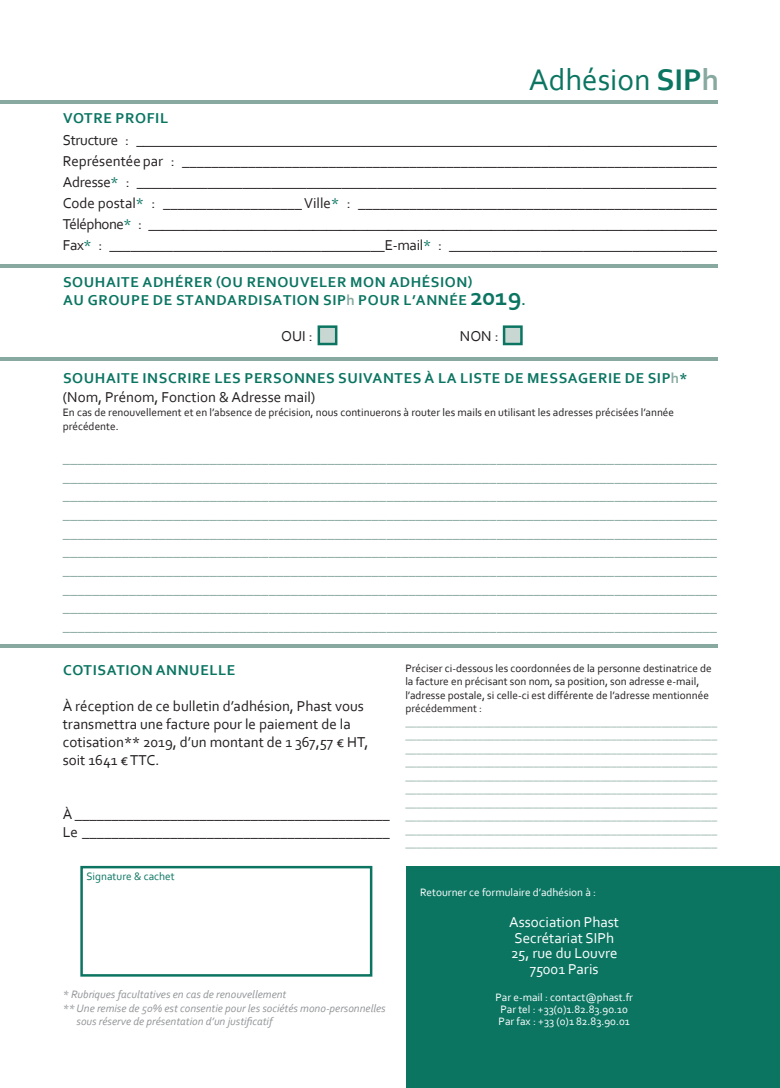
<style>
.page{position:relative;width:780px;height:1088px;background:#fff}
.page>*{position:absolute;margin:0;border:0;box-sizing:border-box;transform-origin:0 0}
.t1{font:31.25px "Corbel";color:#0b7562}
.t2{font:700 25px "Corbel";color:#0b7562}
.t3{font:15px/18.6px "Corbel";color:#87a99f;text-align:justify}
.t4{font:15px/21.1px "Corbel";color:#231f20}
.t5{font:700 15px/18px "Corbel";letter-spacing:.04em;color:#0b7562}
.t6{font:15px/15.6px "Corbel";color:#fff;text-align:center}
.t7{font:11.25px/13.5px "Corbel";color:#87a99f;text-align:justify}
.t8{font:11.25px/13.5px "Corbel";color:#231f20}
.t9{font:italic 11.25px "Corbel";color:#939598}
.t10{font:11.25px/11.9px "Corbel";color:#fff}
.t11{font:11.25px "Corbel";color:#0b7562}
.s1{font-weight:700}
.s2{font-weight:700;color:#87a99f}
.s3{color:#0b7562}
.s4{color:#87a99f}
.s5{font-size:15px}
.s6{font-weight:400;color:#231f20}
</style>
<div class="page">
<div style="left:406px;top:866px;width:373px;height:221px;background:#0b7562"></div>
<hr style="left:0;top:101px;width:717px;height:3px;background:#87a99f">
<hr style="left:0;top:264px;width:717px;height:4px;background:#87a99f">
<div style="left:317px;top:325px;width:20px;height:20px;background:#c9d7d3;border:2px solid #0b7562"></div>
<div style="left:503px;top:325px;width:19px;height:20px;background:#c9d7d3;border:2px solid #0b7562"></div>
<hr style="left:0;top:357px;width:717px;height:4px;background:#87a99f">
<hr style="left:0;top:645px;width:717px;height:3px;background:#87a99f">
<div style="left:80px;top:866px;width:292px;height:110px;border:2px solid #0b7562"></div>
<h1 class="t1" style="left:529px;top:61px;width:192px">Adhésion <span class="s1">SIP</span><span class="s2">H</span></h1>
<p class="t5" style="left:63px;top:109px;width:106px">VOTRE PROFI L</p>
<p class="t4" style="left:63px;top:129px;width:656px;text-align:justify">Structure : ___________________________________________________________________________________ Représentée par : _________________________________________________________________________ Adresse<span class="s3">*</span> : __________________________________________________________________________________ Code postal<span class="s3">*</span> : ___________________ Ville<span class="s3">*</span> : _________________________________________________ Téléphone<span class="s3">*</span> : ___________________________________________________________________________________ Fax<span class="s3">*</span> : _______________________________________ E-mail<span class="s3">*</span> : ______________________________________</p>
<p class="t5" style="left:63px;top:272px;width:411px">SOUHAITE ADHÉRER (OU RENOUVELER MON ADHÉSION)<br>AU GROUPE DE STANDA</p>
<p class="t5" style="left:238px;top:290px;width:20px">RDISA</p>
<p class="t5" style="left:283px;top:290px;width:19px">TION</p>
<p class="t5" style="left:323px;top:290px;width:104px">SIP<span class="s4">H</span> POUR L’ANNÉ</p>
<h2 class="t2" style="left:458px;top:281px;width:69px"><span class="s5">E</span> 2019<span class="s5">.</span></h2>
<p class="t4" style="left:281px;top:325px;width:33px">OUI :</p>
<p class="t4" style="left:460px;top:325px;width:40px">NON :</p>
<p class="t5" style="left:63px;top:369px;width:626px;line-height:18.6px">SOUHAITE INSCRIRE LES PERSONNES SUIVANTES À LA LISTE DE MESSAGERIE DE SIP<span class="s4">H</span>* <span class="s6">(Nom, Prénom, Fonction &amp; Adresse mail)</span></p>
<p class="t8" style="left:63px;top:405px;width:613px;line-height:14.1px">En cas de renouvellement et en l’absence de précision, nous continuerons à router les mails en utilisant les adresses précisées l’année précédente.</p>
<p class="t3" style="left:63px;top:448px;width:656px">_________________________________________________________________________________________ _________________________________________________________________________________________ _________________________________________________________________________________________ _________________________________________________________________________________________ _________________________________________________________________________________________ _________________________________________________________________________________________ _________________________________________________________________________________________ _________________________________________________________________________________________ _________________________________________________________________________________________ _________________________________________________________________________________________</p>
<p class="t5" style="left:63px;top:660px;width:72px">COTISATION</p>
<p class="t5" style="left:156px;top:660px;width:12px">ANN</p>
<p class="t5" style="left:189px;top:660px;width:48px">UELLE</p>
<p class="t4" style="left:63px;top:696px;width:307px;line-height:18px">À réception de ce bulletin d’adhésion, Phast vous transmettra une facture pour le paiement de la cotisation** 2019, d’un montant de 1 367,57 € HT, soit 1641 € TTC.</p>
<p class="t4" style="left:63px;top:804px;width:328px;line-height:18px">À ___________________________________________<br>Le __________________________________________</p>
<p class="t8" style="left:405px;top:661px;width:308px">Préciser ci-dessous les coordonnées de la personne destinatrice de la facture en précisant son nom, sa position, son adresse e-mail, l’adresse postale, si celle-ci est différente de l’adresse mentionnée précédemment :</p>
<p class="t7" style="left:405px;top:715px;width:313px">________________________________________________________ ________________________________________________________ ________________________________________________________ ________________________________________________________ ________________________________________________________ ________________________________________________________ ________________________________________________________ ________________________________________________________ ________________________________________________________ ________________________________________________________</p>
<p class="t10" style="left:420px;top:885px;width:177px">Retourner ce formulaire d’adhésion à :</p>
<p class="t6" style="left:509px;top:914px;width:111px">Association Phast<br>Secrétariat SIPh<br>25, rue du Louvre<br>75001 Paris</p>
<p class="t10" style="left:495px;top:991px;width:139px">Par e-mail : contact@phast.fr<br>Par tel : +33(0)1.82.83.90.10<br>Par fax : +33 (0)1 82.83.90.01</p>
<p class="t11" style="left:86px;top:869px;width:90px">Signature &amp; cachet</p>
<p class="t9" style="left:63px;top:987px;width:225px">* Rubriques facultatives en cas de renouvellement</p>
<p class="t9" style="left:63px;top:1001px;width:324px">** Une remise de 50% est consentie pour les sociétés mono-personnelles</p>
<p class="t9" style="left:77px;top:1014px;width:197px">sous réserve de présentation d’un justificatif</p>
</div>
